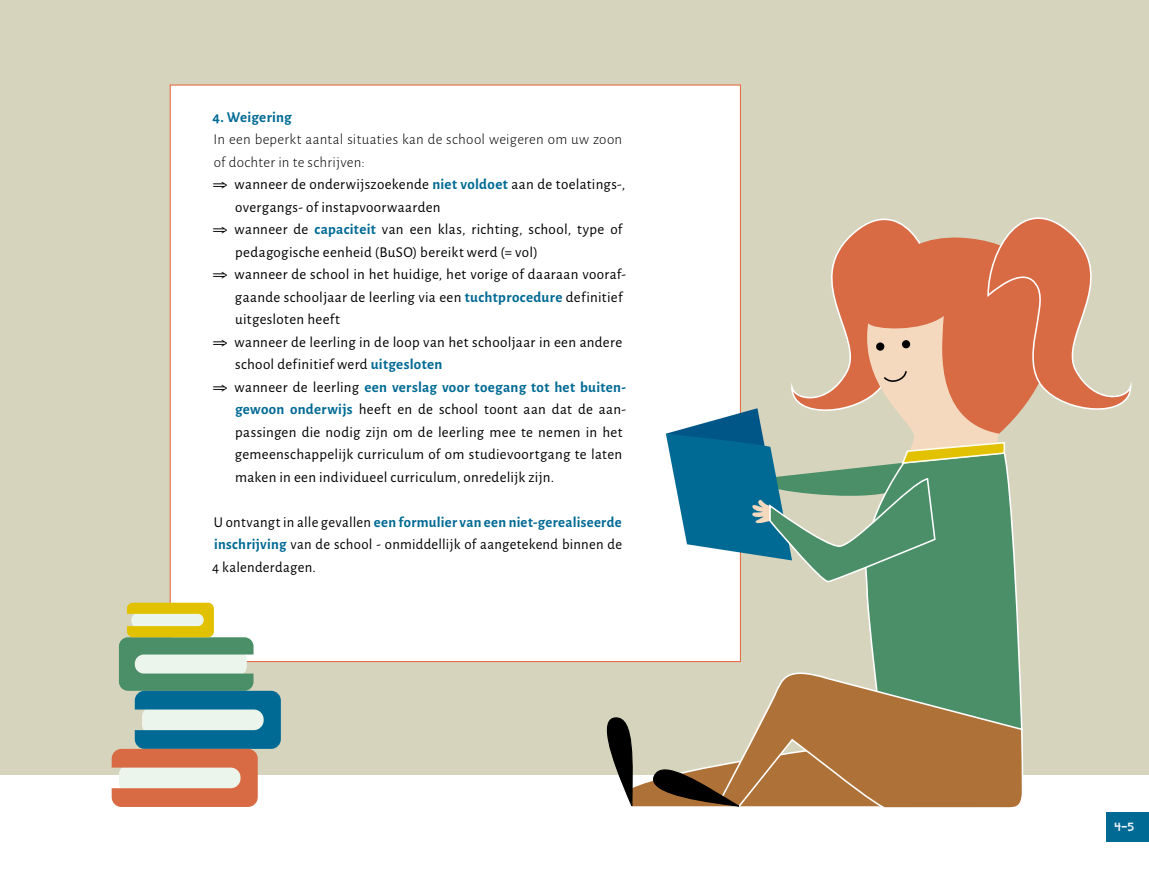
<style>
.page{position:relative;width:1149px;height:893px;background:#fff}
.page>*{position:absolute;margin:0;border:0;box-sizing:border-box;transform-origin:0 0}
.t1{font:15px/22.5px "Alegreya Sans";letter-spacing:.02em;color:#000;text-align:justify}
.t2{font:300 15px "Alegreya Sans";letter-spacing:.02em;color:#000}
.t3{font:700 15px "Alegreya Sans";letter-spacing:.02em;color:#006a94}
.t4{font:12px "appleberry";color:#fff}
.s1{font-weight:700;color:#006a94}
.s2{color:#000}
.s3{font-weight:400;color:#000}
</style>
<div class="page">
<div style="left:1106px;top:812px;width:42px;height:30px;background:#006a94"></div>
<div style="left:0;top:0;width:1148px;height:775px;background:#d6d4bd"></div>
<div style="left:170px;top:85px;width:570px;height:577px;background:#fff"></div>
<div style="left:866px;top:583px;width:154px;height:82px;background:#4a8f67"></div>
<svg style="left:873px;top:665px;width:150px;height:143px;background:#8e814f"></svg>
<svg style="left:606px;top:671px;width:311px;height:137px"></svg>
<svg style="left:666px;top:217px;width:464px;height:366px"></svg>
<svg style="left:112px;top:603px;width:169px;height:204px"></svg>
<p class="t3" style="left:212px;top:106px;width:81px">4. Weigering</p>
<p class="t2" style="left:213px;top:129px;width:410px">In een beperkt aantal situaties kan de school weigeren om uw zoon</p>
<p class="t2" style="left:214px;top:152px;width:152px">of dochter in te schrijven:</p>
<p class="t1" style="left:213px;top:172px;width:414px">⇒ wanneer de onderwijszoekende <span class="s1">niet voldoet</span> aan de toelatings-,</p>
<p class="t1" style="left:235px;top:195px;width:207px">overgangs- of instapvoorwaarden</p>
<p class="t1" style="left:213px;top:217px;width:411px">⇒ wanneer de <span class="s1">capaciteit</span> van een klas, richting, school, type of</p>
<p class="t1" style="left:235px;top:240px;width:304px">pedagogische eenheid (BuSO) bereikt werd (= vol)</p>
<p class="t1" style="left:213px;top:262px;width:415px">⇒ wanneer de school in het huidige, het vorige of daaraan vooraf-</p>
<p class="t1" style="left:235px;top:285px;width:389px">gaande schooljaar de leerling via een <span class="s1">tuchtprocedure</span> definitief</p>
<p class="t1" style="left:235px;top:307px;width:106px">uitgesloten heeft</p>
<p class="t1" style="left:213px;top:330px;width:411px">⇒ wanneer de leerling in de loop van het schooljaar in een andere</p>
<p class="t1" style="left:235px;top:352px;width:209px">school definitief werd <span class="s1">uitgesloten</span></p>
<p class="t3" style="left:213px;top:376px;width:415px"><span class="s2">⇒</span> <span class="s3">wanneer de leerling</span> een verslag voor toegang tot het buiten-</p>
<p class="t1" style="left:235px;top:397px;width:392px"><span class="s1">gewoon onderwijs</span> heeft en de school toont aan dat de aan-</p>
<p class="t1" style="left:235px;top:420px;width:389px">passingen die nodig zijn om de leerling mee te nemen in het</p>
<p class="t1" style="left:235px;top:442px;width:388px">gemeenschappelijk curriculum of om studievoortgang te laten</p>
<p class="t1" style="left:235px;top:465px;width:320px">maken in een individueel curriculum, onredelijk zijn.</p>
<p class="t1" style="left:212px;top:510px;width:411px">U ontvangt in alle gevallen <span class="s1">een formulier van een niet-gerealiseerde inschrijving</span> van de school - onmiddellijk of aangetekend binnen de 4 kalenderdagen.</p>
<p class="t4" style="left:1114px;top:819px;width:20px">4-5</p>
</div>
